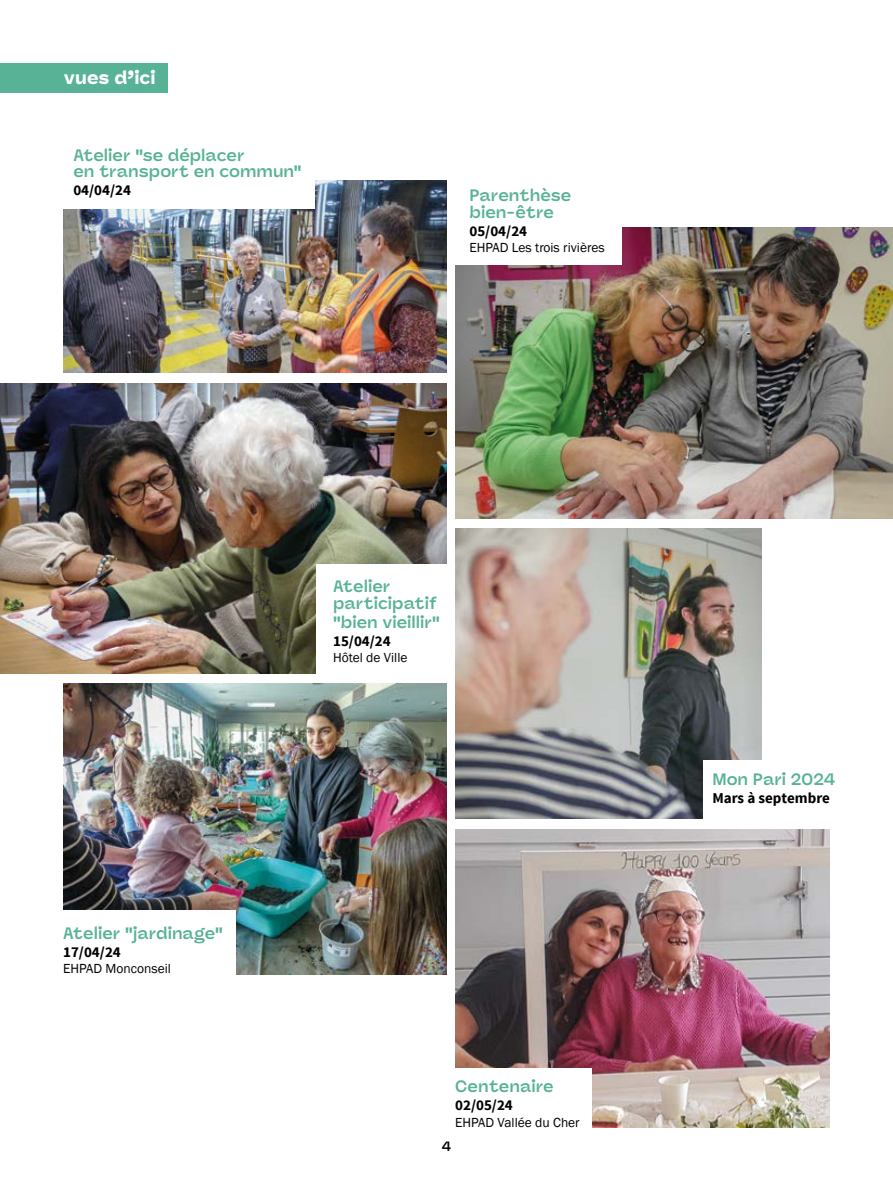
<style>
.page{position:relative;width:893px;height:1191px;background:#fff}
.page>*{position:absolute;margin:0;border:0;box-sizing:border-box;transform-origin:0 0}
.t1{font:900 18px "Panel Sans";color:#fff}
.t2{font:700 16.5px/16.5px "Panel Sans";color:#58b295}
.t3{font:700 15px "Source Sans Pro";color:#000}
.t4{font:13.5px "Franklin Gothic";color:#000}
.t5{font:700 13.5px "Panel Sans";color:#000}
</style>
<div class="page">
<img style="left:455px;top:829px;width:374px;height:298px">
<img style="left:64px;top:684px;width:382px;height:290px">
<img style="left:64px;top:180px;width:382px;height:193px">
<img style="left:455px;top:228px;width:438px;height:290px">
<img style="left:455px;top:528px;width:306px;height:290px">
<img style="left:0;top:383px;width:446px;height:290px">
<div style="left:0;top:64px;width:168px;height:29px;background:#58b295"></div>
<div style="left:452px;top:173px;width:170px;height:92px;background:#fff"></div>
<div style="left:48px;top:132px;width:267px;height:77px;background:#fff"></div>
<div style="left:703px;top:760px;width:149px;height:58px;background:#fff"></div>
<div style="left:423px;top:1068px;width:168px;height:72px;background:#fff"></div>
<div style="left:64px;top:910px;width:172px;height:95px;background:#fff"></div>
<div style="left:316px;top:564px;width:133px;height:118px;background:#fff"></div>
<p class="t1" style="left:64px;top:67px;width:93px">vues d’ici</p>
<p class="t2" style="left:73px;top:147px;width:230px">Atelier "se déplacer<br>en transport en commun"</p>
<p class="t3" style="left:73px;top:181px;width:59px">04/04/24</p>
<p class="t2" style="left:469px;top:187px;width:103px">Parenthèse bien-être</p>
<p class="t3" style="left:469px;top:221px;width:59px">05/04/24</p>
<p class="t4" style="left:469px;top:239px;width:137px">EHPAD Les trois rivières</p>
<p class="t2" style="left:63px;top:925px;width:161px">Atelier "jardinage"</p>
<p class="t3" style="left:63px;top:942px;width:59px">17/04/24</p>
<p class="t4" style="left:63px;top:960px;width:109px">EHPAD Monconseil</p>
<p class="t2" style="left:333px;top:578px;width:105px">Atelier participatif</p>
<p class="t2" style="left:333px;top:614px;width:108px">"bien vieillir"</p>
<p class="t3" style="left:333px;top:631px;width:59px">15/04/24</p>
<p class="t4" style="left:333px;top:649px;width:76px">Hôtel de Ville</p>
<p class="t2" style="left:455px;top:1078px;width:100px">Centenaire</p>
<p class="t3" style="left:455px;top:1095px;width:59px">02/05/24</p>
<p class="t4" style="left:455px;top:1113px;width:126px">EHPAD Vallée du Cher</p>
<p class="t5" style="left:442px;top:1137px;width:11px">4</p>
<p class="t2" style="left:712px;top:771px;width:124px">Mon Pari 2024</p>
<p class="t3" style="left:712px;top:788px;width:119px">Mars à septembre</p>
</div>
